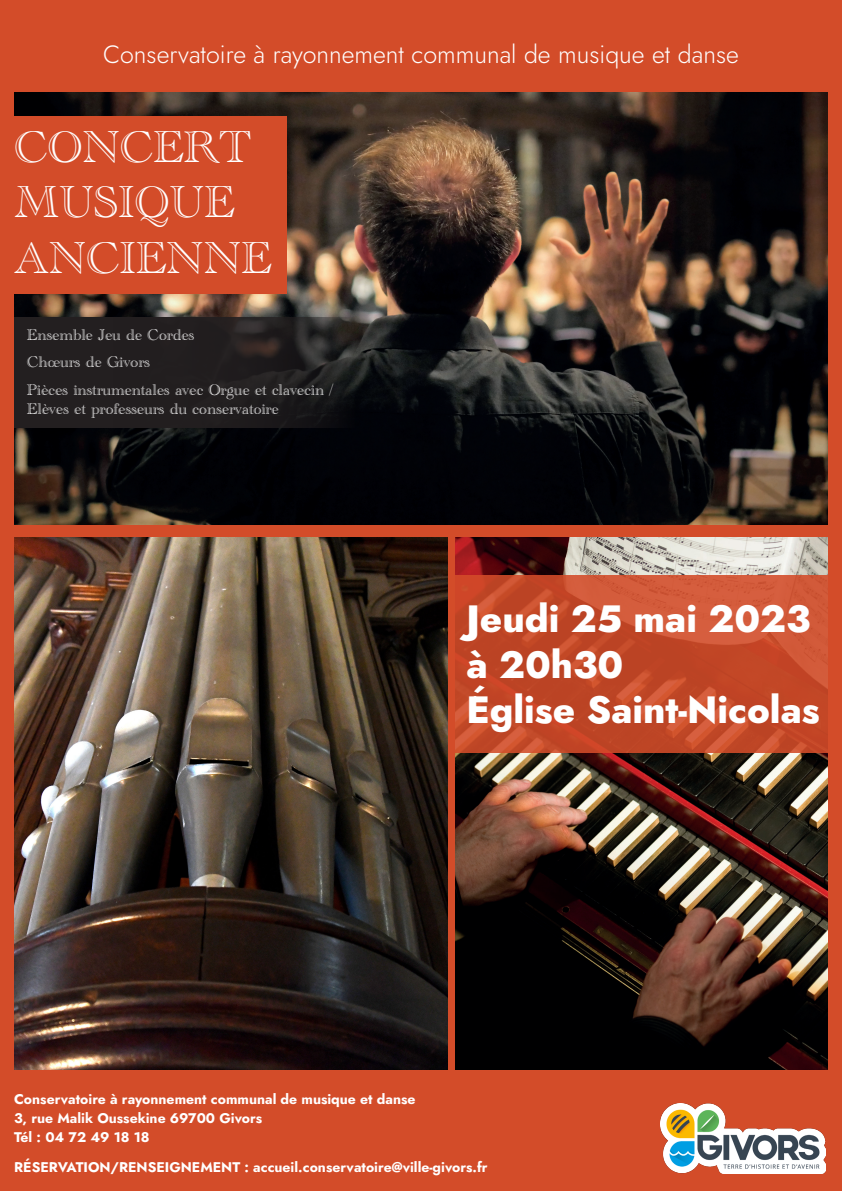
<style>
.page{position:relative;width:842px;height:1191px;background:#d34c29}
.page>*{position:absolute;margin:0;border:0;box-sizing:border-box;transform-origin:0 0}
.t1{font:46px/55.2px "Academy Engraved Let Plain";color:#fff}
.t2{font:800 38px "Jost";color:#fff}
.t3{font:25px "Jost";color:#fff}
.t4{font:16px/19.2px "Academy Engraved Let Plain";color:#fff}
.t5{font:14px "Jost";color:#fff}
</style>
<div class="page">
<img style="left:14px;top:92px;width:814px;height:432px">
<img style="left:14px;top:537px;width:434px;height:532px">
<img style="left:455px;top:537px;width:373px;height:532px">
<svg style="left:455px;top:575px;width:373px;height:178px;fill:#c24726"></svg>
<div style="left:0;top:116px;width:286px;height:177px;background:#d34c29"></div>
<img style="left:661px;top:1103px;width:165px;height:70px">
<div style="left:14px;top:317px;width:340px;height:111px;background:#231f20"></div>
<p class="t3" style="left:103px;top:37px;width:637px">Conservatoire à rayonnement communal de musique et danse</p>
<p class="t1" style="left:14px;top:116px;width:259px">CONCERT<br>MUSIQUE<br>ANCIENNE</p>
<p class="t4" style="left:27px;top:323px;width:169px">Ensemble Jeu de Cordes</p>
<p class="t4" style="left:27px;top:351px;width:125px">Chœurs de Givors</p>
<p class="t4" style="left:27px;top:379px;width:308px">Pièces instrumentales avec Orgue et clavecin /<br>Elèves et professeurs du conservatoire</p>
<p class="t2" style="left:466px;top:593px;width:346px">Jeudi 25 mai 2023</p>
<p class="t2" style="left:466px;top:638px;width:158px">à 20h30</p>
<p class="t2" style="left:466px;top:684px;width:355px">Église Saint-Nicolas</p>
<p class="t5" style="left:14px;top:1089px;width:403px">Conservatoire à rayonnement communal de musique et danse</p>
<p class="t5" style="left:14px;top:1108px;width:250px">3, rue Malik Oussekine 69700 Givors</p>
<p class="t5" style="left:14px;top:1127px;width:137px">Tél : 04 72 49 18 18</p>
<p class="t5" style="left:14px;top:1157px;width:475px">RÉSERVATION/RENSEIGNEMENT : accueil.conservatoire@ville-givors.fr</p>
</div>
